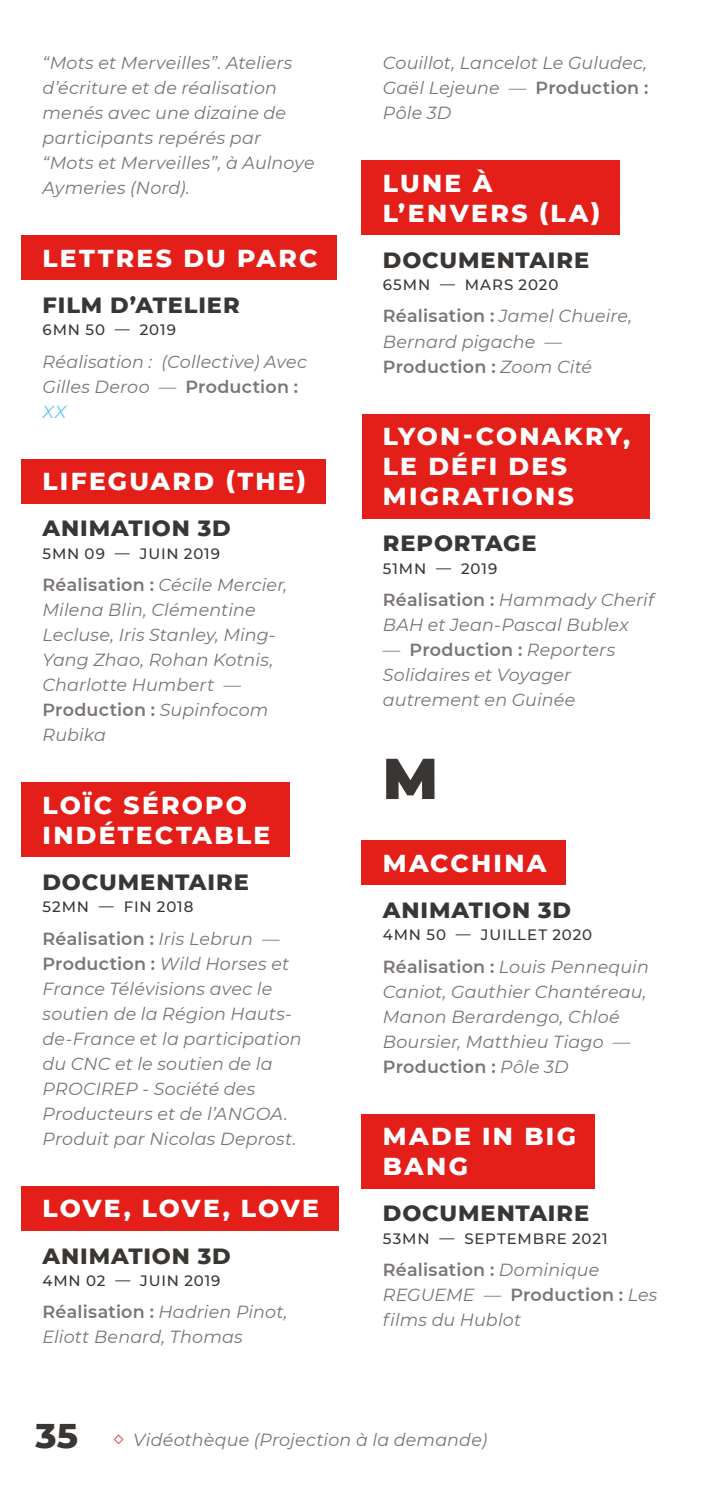
<style>
.page{position:relative;width:702px;height:1489px;background:#fff}
.page>*{position:absolute;margin:0;border:0;box-sizing:border-box;transform-origin:0 0}
.t1{font:900 57.5px "Montserrat";color:#393633}
.t2{font:800 25px/30px "Montserrat";letter-spacing:.09em;color:#fff}
.t3{font:800 22.5px "Montserrat";letter-spacing:.04em;color:#393633}
.t4{font:italic 17.5px/25px "Montserrat";letter-spacing:.01em;color:#7a7572}
.t5{font:500 15px "Montserrat";letter-spacing:.06em;color:#393633}
.s1{font-weight:600;font-style:normal}
.s2{color:#5bc5f2}
.s3{font-weight:800;font-style:normal;font-size:35px;color:#393633}
.s4{color:#e41f1a}
</style>
<div class="page">
<div style="left:21px;top:235px;width:316px;height:45px;background:#e41f1a"></div>
<div style="left:21px;top:459px;width:304px;height:44px;background:#e41f1a"></div>
<div style="left:21px;top:782px;width:268px;height:75px;background:#e41f1a"></div>
<div style="left:21px;top:1185px;width:317px;height:45px;background:#e41f1a"></div>
<div style="left:361px;top:160px;width:258px;height:75px;background:#e41f1a"></div>
<div style="left:361px;top:414px;width:288px;height:104px;background:#e41f1a"></div>
<div style="left:361px;top:840px;width:204px;height:44px;background:#e41f1a"></div>
<div style="left:361px;top:1113px;width:234px;height:75px;background:#e41f1a"></div>
<p class="t4" style="left:43px;top:50px;width:274px">“Mots et Merveilles”. Ateliers d’écriture et de réalisation menés avec une dizaine de participants repérés par “Mots et Merveilles”, à Aulnoye<br>Aymeries (Nord).</p>
<h2 class="t2" style="left:43px;top:241px;width:276px">LETTRES DU PARC</h2>
<p class="t3" style="left:43px;top:288px;width:199px">FILM D’ATELIER</p>
<p class="t5" style="left:43px;top:319px;width:135px">6MN 50 — 2019</p>
<p class="t4" style="left:43px;top:348px;width:266px">Réalisation : (Collective) Avec<br>Gilles Deroo — <span class="s1">Production :<br></span><span class="s2">XX</span></p>
<h2 class="t2" style="left:43px;top:465px;width:265px">LIFEGUARD (THE)</h2>
<p class="t3" style="left:43px;top:512px;width:190px">ANIMATION 3D</p>
<p class="t5" style="left:43px;top:543px;width:179px">5MN 09 — JUIN 2019</p>
<p class="t4" style="left:43px;top:571px;width:246px"><span class="s1">Réalisation :</span> Cécile Mercier,<br>Milena Blin, Clémentine<br>Lecluse, Iris Stanley, Ming-<br>Yang Zhao, Rohan Kotnis,<br>Charlotte Humbert —<br><span class="s1">Production :</span> Supinfocom<br>Rubika</p>
<h2 class="t2" style="left:43px;top:788px;width:229px">LOÏC SÉROPO<br>INDÉTECTABLE</h2>
<p class="t3" style="left:43px;top:865px;width:208px">DOCUMENTAIRE</p>
<p class="t5" style="left:43px;top:896px;width:152px">52MN — FIN 2018</p>
<p class="t4" style="left:43px;top:925px;width:260px"><span class="s1">Réalisation :</span> Iris Lebrun —<br><span class="s1">Production :</span> Wild Horses et<br>France Télévisions avec le soutien de la Région Hauts&shy;de-France et la participation du CNC et le soutien de la<br>PROCIREP - Société des<br>Producteurs et de l’ANGOA.<br>Produit par Nicolas Deprost.</p>
<h2 class="t2" style="left:43px;top:1191px;width:278px">LOVE, LOVE, LOVE</h2>
<p class="t3" style="left:43px;top:1238px;width:190px">ANIMATION 3D</p>
<p class="t5" style="left:43px;top:1270px;width:179px">4MN 02 — JUIN 2019</p>
<p class="t4" style="left:43px;top:1298px;width:246px"><span class="s1">Réalisation :</span> Hadrien Pinot,<br>Eliott Benard, Thomas</p>
<p class="t4" style="left:383px;top:50px;width:267px;text-align:justify">Couillot, Lancelot Le Guludec, Gaël Lejeune — <span class="s1">Production :<br></span>Pôle 3D</p>
<h2 class="t2" style="left:383px;top:166px;width:219px">LUNE À<br>L’ENVERS (LA)</h2>
<p class="t3" style="left:383px;top:243px;width:208px">DOCUMENTAIRE</p>
<p class="t5" style="left:383px;top:274px;width:177px">65MN — MARS 2020</p>
<p class="t4" style="left:383px;top:303px;width:251px"><span class="s1">Réalisation :</span> Jamel Chueire,<br>Bernard pigache —<br><span class="s1">Production :</span> Zoom Cité</p>
<h2 class="t2" style="left:383px;top:420px;width:249px">LYON-CONAKRY,<br>LE DÉFI DES<br>MIGRATIONS</h2>
<p class="t3" style="left:383px;top:527px;width:155px">REPORTAGE</p>
<p class="t5" style="left:383px;top:558px;width:116px">51MN — 2019</p>
<p class="t4" style="left:383px;top:586px;width:273px"><span class="s1">Réalisation :</span> Hammady Cherif<br>BAH et Jean-Pascal Bublex</p>
<p class="t4" style="left:383px;top:636px;width:234px">— <span class="s1">Production :</span> Reporters<br>Solidaires et Voyager autrement en Guinée</p>
<h1 class="t1" style="left:383px;top:735px;width:56px">M</h1>
<h2 class="t2" style="left:383px;top:846px;width:165px">MACCHINA</h2>
<p class="t3" style="left:383px;top:893px;width:190px">ANIMATION 3D</p>
<p class="t5" style="left:383px;top:924px;width:211px">4MN 50 — JUILLET 2020</p>
<p class="t4" style="left:383px;top:953px;width:267px"><span class="s1">Réalisation :</span> Louis Pennequin<br>Caniot, Gauthier Chantéreau,<br>Manon Berardengo, Chloé<br>Boursier, Matthieu Tiago —<br><span class="s1">Production :</span> Pôle 3D</p>
<h2 class="t2" style="left:383px;top:1119px;width:194px">MADE IN BIG<br>BANG</h2>
<p class="t3" style="left:383px;top:1196px;width:208px">DOCUMENTAIRE</p>
<p class="t5" style="left:383px;top:1227px;width:226px">53MN — SEPTEMBRE 2021</p>
<p class="t4" style="left:383px;top:1256px;width:276px"><span class="s1">Réalisation :</span> Dominique<br>REGUEME — <span class="s1">Production :</span> Les films du Hublot</p>
<p class="t4" style="left:35px;top:1426px;width:453px"><span class="s3">35</span> <span class="s4">◇</span> Vidéothèque (Projection à la demande)</p>
</div>
